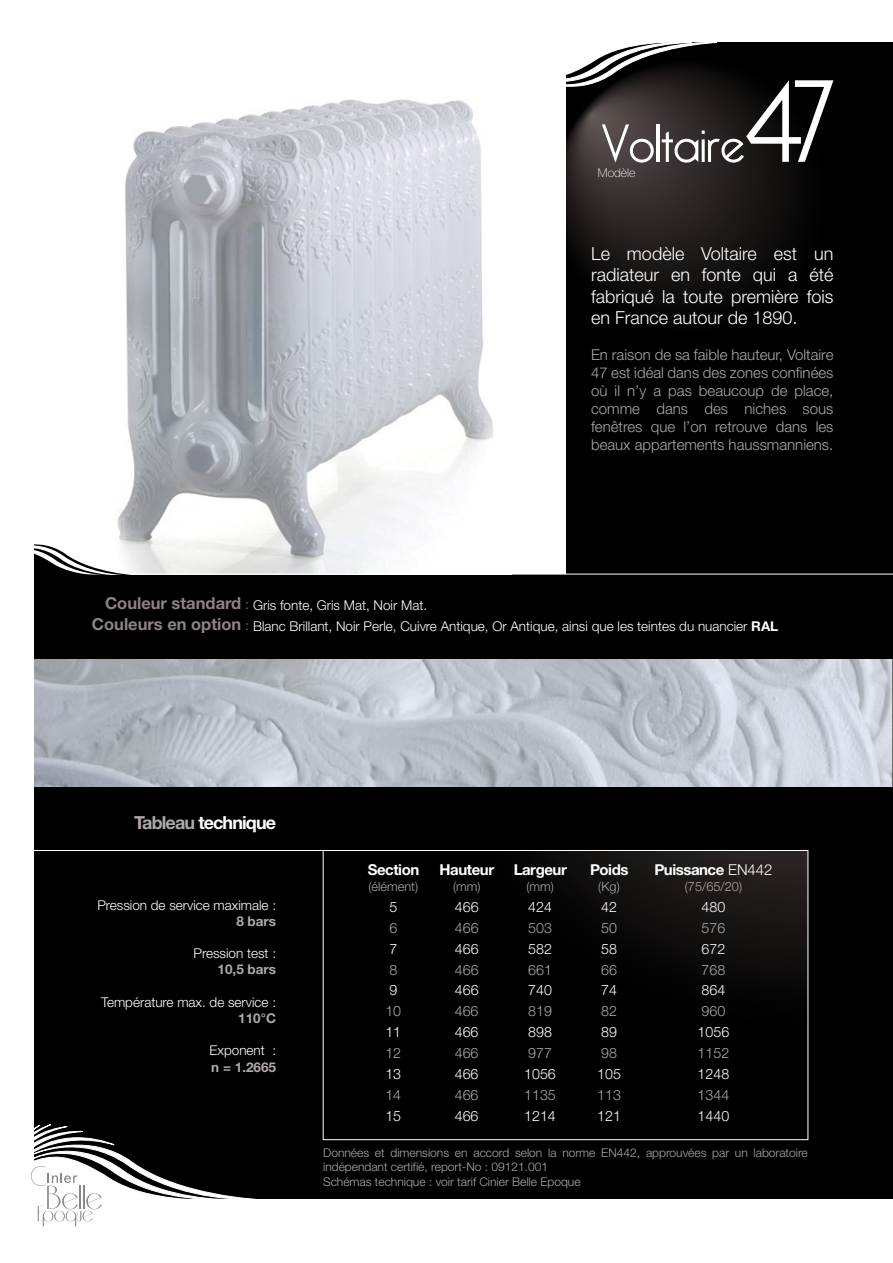
<style>
.page{position:relative;width:893px;height:1263px;background:#fff}
.page>*{position:absolute;margin:0;border:0;box-sizing:border-box;transform-origin:0 0}
.t1{font:300 114px "Bellerose";color:#fff}
.t2{font:300 52.5px "Bellerose";color:#fff}
.t3{font:300 18px/21.6px "Helvetica Neue";color:#fff;text-align:justify}
.t4{font:700 18px "Helvetica Neue";letter-spacing:-.05em;color:#fff}
.t5{font:700 16.5px/21px "Helvetica Neue";color:#8d8583;text-align:right}
.t6{font:300 15px/18px "Helvetica Neue";color:#afa9a7;text-align:justify}
.t7{font:700 15px "Helvetica Neue";letter-spacing:-.03em;color:#fff}
.t8{font:300 14.25px "Helvetica Neue";color:#fff}
.t9{font:300 14.25px "Helvetica Neue";color:#afa9a7}
.t10{font:300 13.5px/21px "Helvetica Neue";color:#fff}
.t11{font:700 13.5px "Helvetica Neue";color:#afa9a7}
.t12{font:300 12.75px "Helvetica Neue";color:#afa9a7}
.t13{font:100 12.15px "Helvetica Neue";color:#fff}
.t14{font:300 12px/14.4px "Helvetica Neue";color:#afa9a7}
.s1{font-weight:300;font-size:13.5px}
.s2{font-weight:700}
.s3{color:#afa9a7}
.s4{font-weight:300}
</style>
<div class="page">
<div style="left:34px;top:43px;width:859px;height:1156px;background:#000"></div>
<svg style="left:566px;top:74px;width:231px;height:232px"></svg>
<svg style="left:541px;top:852px;width:265px;height:128px"></svg>
<div style="left:34px;top:43px;width:532px;height:531px;background:#fff"></div>
<img style="left:117px;top:99px;width:376px;height:475px">
<img style="left:34px;top:659px;width:859px;height:128px">
<hr style="left:34px;top:574px;width:859px;height:1px;background:#fff">
<hr style="left:34px;top:850px;width:774px;height:1px;background:#fff">
<svg style="left:566px;top:42px;width:151px;height:55px"></svg>
<svg style="left:30px;top:1124px;width:227px;height:103px"></svg>
<svg style="left:34px;top:539px;width:105px;height:36px"></svg>
<h1 class="t1" style="left:746px;top:56px;width:90px">47</h1>
<h2 class="t2" style="left:602px;top:113px;width:144px">Voltaire</h2>
<p class="t13" style="left:598px;top:166px;width:39px">Modèle</p>
<h3 class="t3" style="left:591px;top:242px;width:244px">Le modèle Voltaire est un radiateur en fonte qui a été fabriqué la toute première fois en France autour de 1890.</h3>
<p class="t6" style="left:591px;top:345px;width:244px">En raison de sa faible hauteur, Voltaire 47 est idéal dans des zones confinées où il n’y a pas beaucoup de place, comme dans des niches sous fenêtres que l’on retrouve dans les beaux appartements haussmanniens.</p>
<p class="t5" style="left:92px;top:592px;width:158px">Couleur standard <span class="s1">:<br></span>Couleurs en option <span class="s1">:</span></p>
<p class="t10" style="left:253px;top:594px;width:527px">Gris fonte, Gris Mat, Noir Mat.<br>Blanc Brillant, Noir Perle, Cuivre Antique, Or Antique, ainsi que les teintes du nuancier <span class="s2">RAL</span></p>
<h3 class="t4" style="left:134px;top:812px;width:143px"><span class="s3">Tableau</span> technique</h3>
<p class="t10" style="left:97px;top:894px;width:180px">Pression de service maximale :</p>
<p class="t11" style="left:236px;top:913px;width:41px">8 bars</p>
<p class="t10" style="left:194px;top:943px;width:84px">Pression test :</p>
<p class="t11" style="left:218px;top:961px;width:60px">10,5 bars</p>
<p class="t10" style="left:101px;top:991px;width:177px">Température max. de service :</p>
<p class="t11" style="left:238px;top:1010px;width:39px">110°C</p>
<p class="t10" style="left:210px;top:1040px;width:68px">Exponent :</p>
<p class="t11" style="left:211px;top:1058px;width:66px">n = 1.2665</p>
<p class="t7" style="left:368px;top:860px;width:53px">Section</p>
<p class="t7" style="left:440px;top:860px;width:56px">Hauteur</p>
<p class="t7" style="left:514px;top:860px;width:55px">Largeur</p>
<p class="t7" style="left:590px;top:860px;width:40px">Poids</p>
<p class="t7" style="left:654px;top:860px;width:120px">Puissance <span class="s4">EN442</span></p>
<p class="t12" style="left:369px;top:879px;width:51px">(élément)</p>
<p class="t12" style="left:453px;top:879px;width:29px">(mm)</p>
<p class="t12" style="left:526px;top:879px;width:29px">(mm)</p>
<p class="t12" style="left:598px;top:879px;width:23px">(Kg)</p>
<p class="t12" style="left:685px;top:879px;width:59px">(75/65/20)</p>
<p class="t8" style="left:389px;top:898px;width:9px">5</p>
<p class="t8" style="left:455px;top:898px;width:25px">466</p>
<p class="t8" style="left:528px;top:898px;width:25px">424</p>
<p class="t8" style="left:601px;top:898px;width:17px">42</p>
<p class="t8" style="left:702px;top:898px;width:25px">480</p>
<p class="t9" style="left:389px;top:919px;width:9px">6</p>
<p class="t9" style="left:455px;top:919px;width:25px">466</p>
<p class="t9" style="left:528px;top:919px;width:25px">503</p>
<p class="t9" style="left:601px;top:919px;width:17px">50</p>
<p class="t9" style="left:702px;top:919px;width:25px">576</p>
<p class="t8" style="left:389px;top:940px;width:9px">7</p>
<p class="t8" style="left:455px;top:940px;width:25px">466</p>
<p class="t8" style="left:528px;top:940px;width:25px">582</p>
<p class="t8" style="left:601px;top:940px;width:17px">58</p>
<p class="t8" style="left:702px;top:940px;width:25px">672</p>
<p class="t9" style="left:389px;top:961px;width:9px">8</p>
<p class="t9" style="left:455px;top:961px;width:25px">466</p>
<p class="t9" style="left:528px;top:961px;width:25px">661</p>
<p class="t9" style="left:601px;top:961px;width:17px">66</p>
<p class="t9" style="left:702px;top:961px;width:25px">768</p>
<p class="t8" style="left:389px;top:982px;width:9px">9</p>
<p class="t8" style="left:455px;top:982px;width:25px">466</p>
<p class="t8" style="left:528px;top:982px;width:25px">740</p>
<p class="t8" style="left:601px;top:982px;width:17px">74</p>
<p class="t8" style="left:702px;top:982px;width:25px">864</p>
<p class="t9" style="left:385px;top:1002px;width:17px">10</p>
<p class="t9" style="left:455px;top:1002px;width:25px">466</p>
<p class="t9" style="left:528px;top:1002px;width:25px">819</p>
<p class="t9" style="left:601px;top:1002px;width:17px">82</p>
<p class="t9" style="left:702px;top:1002px;width:25px">960</p>
<p class="t8" style="left:385px;top:1023px;width:17px">11</p>
<p class="t8" style="left:455px;top:1023px;width:25px">466</p>
<p class="t8" style="left:528px;top:1023px;width:25px">898</p>
<p class="t8" style="left:601px;top:1023px;width:17px">89</p>
<p class="t8" style="left:698px;top:1023px;width:33px">1056</p>
<p class="t9" style="left:385px;top:1044px;width:17px">12</p>
<p class="t9" style="left:455px;top:1044px;width:25px">466</p>
<p class="t9" style="left:528px;top:1044px;width:25px">977</p>
<p class="t9" style="left:601px;top:1044px;width:17px">98</p>
<p class="t9" style="left:698px;top:1044px;width:33px">1152</p>
<p class="t8" style="left:385px;top:1065px;width:17px">13</p>
<p class="t8" style="left:455px;top:1065px;width:25px">466</p>
<p class="t8" style="left:524px;top:1065px;width:33px">1056</p>
<p class="t8" style="left:597px;top:1065px;width:25px">105</p>
<p class="t8" style="left:698px;top:1065px;width:33px">1248</p>
<p class="t9" style="left:385px;top:1086px;width:17px">14</p>
<p class="t9" style="left:455px;top:1086px;width:25px">466</p>
<p class="t9" style="left:524px;top:1086px;width:33px">1135</p>
<p class="t9" style="left:597px;top:1086px;width:25px">113</p>
<p class="t9" style="left:698px;top:1086px;width:33px">1344</p>
<p class="t8" style="left:385px;top:1107px;width:17px">15</p>
<p class="t8" style="left:455px;top:1107px;width:25px">466</p>
<p class="t8" style="left:524px;top:1107px;width:33px">1214</p>
<p class="t8" style="left:597px;top:1107px;width:25px">121</p>
<p class="t8" style="left:698px;top:1107px;width:33px">1440</p>
<p class="t14" style="left:323px;top:1145px;width:486px">Données et dimensions en accord selon la norme EN442, approuvées par un laboratoire indépendant certifié, report-No : 09121.001<br>Schémas technique : voir tarif Cinier Belle Epoque</p>
</div>
